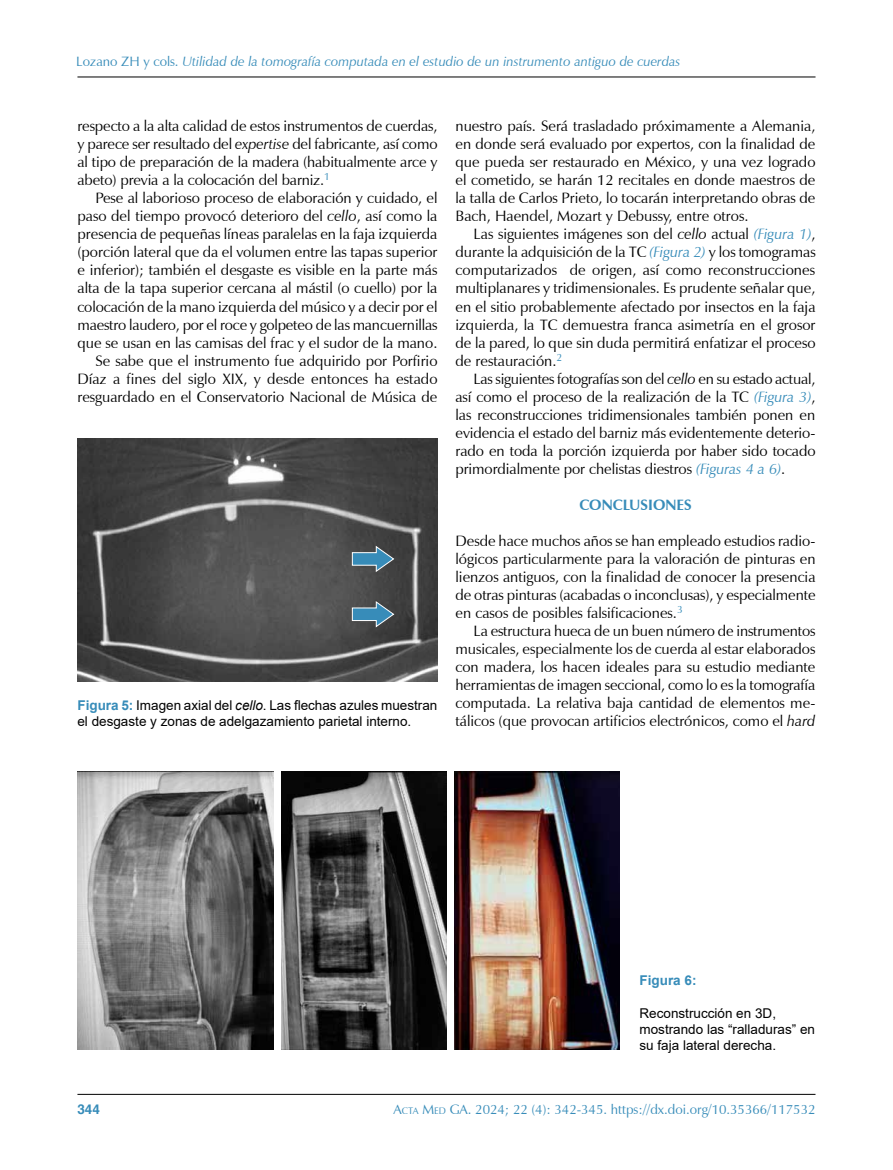
<style>
.page{position:relative;width:893px;height:1170px;background:#fff}
.page>*{position:absolute;margin:0;border:0;box-sizing:border-box;transform-origin:0 0}
.t1{font:15px/18px "Zapf Humanist 601 BT";color:#000;text-align:justify}
.t2{font:700 15px "Zapf Humanist 601 BT";color:#378cb9}
.t3{font:13.5px/16.2px "Arial";color:#000}
.t4{font:italic 13.5px "Zapf Humanist 601 BT";color:#378cb9}
.t5{font:13.5px "Zapf Humanist 601 BT";color:#378cb9}
.t6{font:700 13.5px "Arial";color:#378cb9}
.t7{font:700 13.5px "Helvetica";color:#378cb9}
.s1{font-style:normal}
.s2{font-style:italic}
.s3{font-weight:700;color:#378cb9}
.s4{font-style:italic;color:#378cb9}
.s5{font-style:inherit}
.s6{font-size:9.45px}
</style>
<div class="page">
<hr style="left:77px;top:77px;width:738px;height:1px;background:#000">
<hr style="left:77px;top:1093px;width:738px;height:1px;background:#000">
<img style="left:77px;top:438px;width:360px;height:243px">
<svg style="left:351px;top:545px;width:44px;height:27px"></svg>
<svg style="left:351px;top:600px;width:44px;height:28px"></svg>
<img style="left:77px;top:771px;width:197px;height:278px">
<img style="left:282px;top:771px;width:164px;height:278px">
<img style="left:454px;top:771px;width:165px;height:278px">
<p class="t4" style="left:76px;top:53px;width:606px"><span class="s1">Lozano ZH y cols.</span> Utilidad de la tomografía computada en el estudio de un instrumento antiguo de cuerdas</p>
<p class="t1" style="left:77px;top:117px;width:362px">respecto a la alta calidad de estos instrumentos de cuerdas, y parece ser resultado del <span class="s2">expertise</span> del fabricante, así como al tipo de preparación de la madera (habitualmente arce y abeto) previa a la colocación del barniz.<sup>1</sup></p>
<p class="t1" style="left:77px;top:189px;width:362px;text-align:right">Pese al laborioso proceso de elaboración y cuidado, el paso del tiempo provocó deterioro del <span class="s2">cello</span>, así como la presencia de pequeñas líneas paralelas en la faja izquierda (porción lateral que da el volumen entre las tapas superior e inferior); también el desgaste es visible en la parte más alta de la tapa superior cercana al mástil (o cuello) por la colocación de la mano izquierda del músico y a decir por el maestro laudero, por el roce y golpeteo de las mancuernillas que se usan en las camisas del frac y el sudor de la mano.<br>Se sabe que el instrumento fue adquirido por Porfirio Díaz a fines del siglo XIX, y desde entonces ha estado resguardado en el Conservatorio Nacional de Música de</p>
<p class="t3" style="left:77px;top:696px;width:361px"><span class="s3">Figura 5:</span> Imagen axial del <span class="s2">cello</span>. Las flechas azules muestran el desgaste y zonas de adelgazamiento parietal interno.</p>
<p class="t1" style="left:455px;top:117px;width:362px">nuestro país. Será trasladado próximamente a Alemania, en donde será evaluado por expertos, con la finalidad de que pueda ser restaurado en México, y una vez logrado el cometido, se harán 12 recitales en donde maestros de la talla de Carlos Prieto, lo tocarán interpretando obras de Bach, Haendel, Mozart y Debussy, entre otros.</p>
<p class="t1" style="left:455px;top:225px;width:362px;text-indent:18px">Las siguientes imágenes son del <span class="s2">cello</span> actual <span class="s4">(Figura 1)</span>, durante la adquisición de la TC <span class="s4">(Figura 2)</span> y los tomogramas computarizados de origen, así como reconstrucciones multiplanares y tridimensionales. Es prudente señalar que, en el sitio probablemente afectado por insectos en la faja izquierda, la TC demuestra franca asimetría en el grosor de la pared, lo que sin duda permitirá enfatizar el proceso de restauración.<sup>2</sup></p>
<p class="t1" style="left:455px;top:369px;width:362px;text-indent:18px">Las siguientes fotografías son del <span class="s2">cello</span> en su estado actual, así como el proceso de la realización de la TC <span class="s4">(Figura 3)</span>, las reconstrucciones tridimensionales también ponen en evidencia el estado del barniz más evidentemente deterio&shy;rado en toda la porción izquierda por haber sido tocado primordialmente por chelistas diestros <span class="s4">(Figuras 4 a 6)</span>.</p>
<p class="t2" style="left:579px;top:495px;width:114px">CONCLUSIONES</p>
<p class="t1" style="left:455px;top:531px;width:362px">Desde hace muchos años se han empleado estudios radio&shy;lógicos particularmente para la valoración de pinturas en lienzos antiguos, con la finalidad de conocer la presencia de otras pinturas (acabadas o inconclusas), y especialmente en casos de posibles falsificaciones.<sup>3</sup></p>
<p class="t1" style="left:455px;top:621px;width:362px;text-indent:18px">La estructura hueca de un buen número de instrumentos musicales, especialmente los de cuerda al estar elaborados con madera, los hacen ideales para su estudio mediante herramientas de imagen seccional, como lo es la tomografía computada. La relativa baja cantidad de elementos me&shy;tálicos (que provocan artificios electrónicos, como el <span class="s2">hard</span></p>
<p class="t6" style="left:639px;top:970px;width:59px">Figura 6:</p>
<p class="t3" style="left:639px;top:1004px;width:177px">Reconstrucción en 3D, mostrando las “ralladuras” en su faja lateral derecha.</p>
<p class="t7" style="left:77px;top:1097px;width:24px">344</p>
<p class="t5" style="left:394px;top:1101px;width:423px"><span class="s5">A</span><span class="s6">CTA</span> <span class="s5">M</span><span class="s6">ED</span> <span class="s5">GA. 2024; 22 (4): 342-345.</span> https://dx.doi.org/10.35366/117532</p>
</div>
